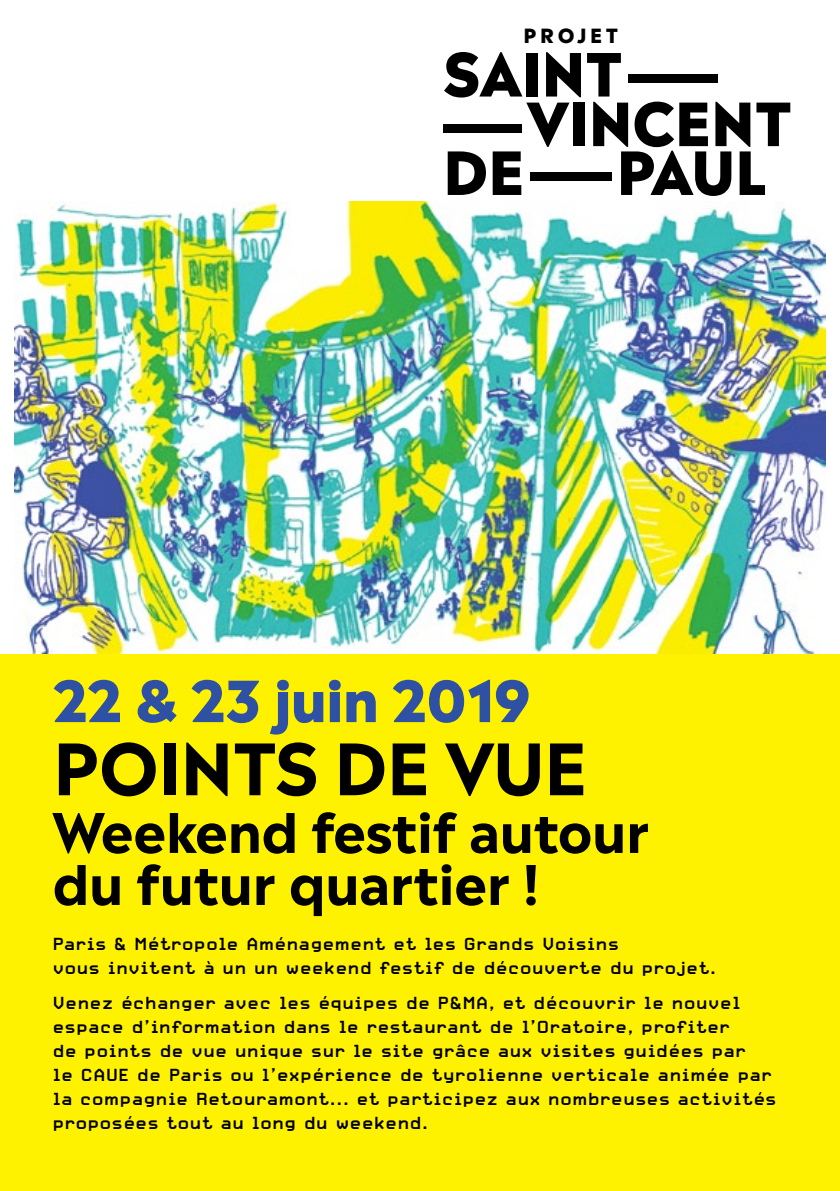
<style>
.page{position:relative;width:840px;height:1191px;background:#fff}
.page>*{position:absolute;margin:0;border:0;box-sizing:border-box;transform-origin:0 0}
.t1{font:700 70px "Madera";letter-spacing:-.015em;color:#000}
.t2{font:800 56px "Madera";letter-spacing:-.02em;color:#2e51a3}
.t3{font:700 54px/52px "Madera";letter-spacing:-.01em;color:#000}
.t4{font:700 21px/24px "Carbon";color:#000}
.t5{font:800 19.4px "Madera";letter-spacing:.18em;color:#000}
</style>
<div class="page">
<div style="left:0;top:512px;width:839px;height:679px;background:#fff200"></div>
<div style="left:0;top:179px;width:839px;height:474px;background:#fff"></div>
<img style="left:14px;top:201px;width:811px;height:452px">
<div style="left:573px;top:103px;width:11px;height:43px;background:#000"></div>
<svg style="left:587px;top:53px;width:202px;height:143px"></svg>
<svg style="left:444px;top:52px;width:136px;height:143px"></svg>
<div style="left:529px;top:172px;width:81px;height:9px;background:#000"></div>
<div style="left:627px;top:74px;width:90px;height:9px;background:#000"></div>
<div style="left:442px;top:124px;width:79px;height:9px;background:#000"></div>
<p class="t5" style="left:523px;top:19px;width:96px">PROJET</p>
<h2 class="t2" style="left:52px;top:651px;width:479px">22 &amp; 23 juin 2019</h2>
<h1 class="t1" style="left:53px;top:707px;width:536px">POINTS DE VUE</h1>
<h3 class="t3" style="left:52px;top:799px;width:598px">Weekend festif autour du futur quartier !</h3>
<p class="t4" style="left:52px;top:931px;width:665px">Paris &amp; Métropole Aménagement et les Grands Voisins<br>vous invitent à un un weekend festif de découverte du projet.</p>
<p class="t4" style="left:52px;top:990px;width:725px">Venez échanger avec les équipes de P&amp;MA, et découvrir le nouvel espace d’information dans le restaurant de l’Oratoire, profiter<br>de points de vue unique sur le site grâce aux visites guidées par<br>le CAUE de Paris ou l’expérience de tyrolienne verticale animée par la compagnie Retouramont... et participez aux nombreuses activités proposées tout au long du weekend.</p>
</div>
